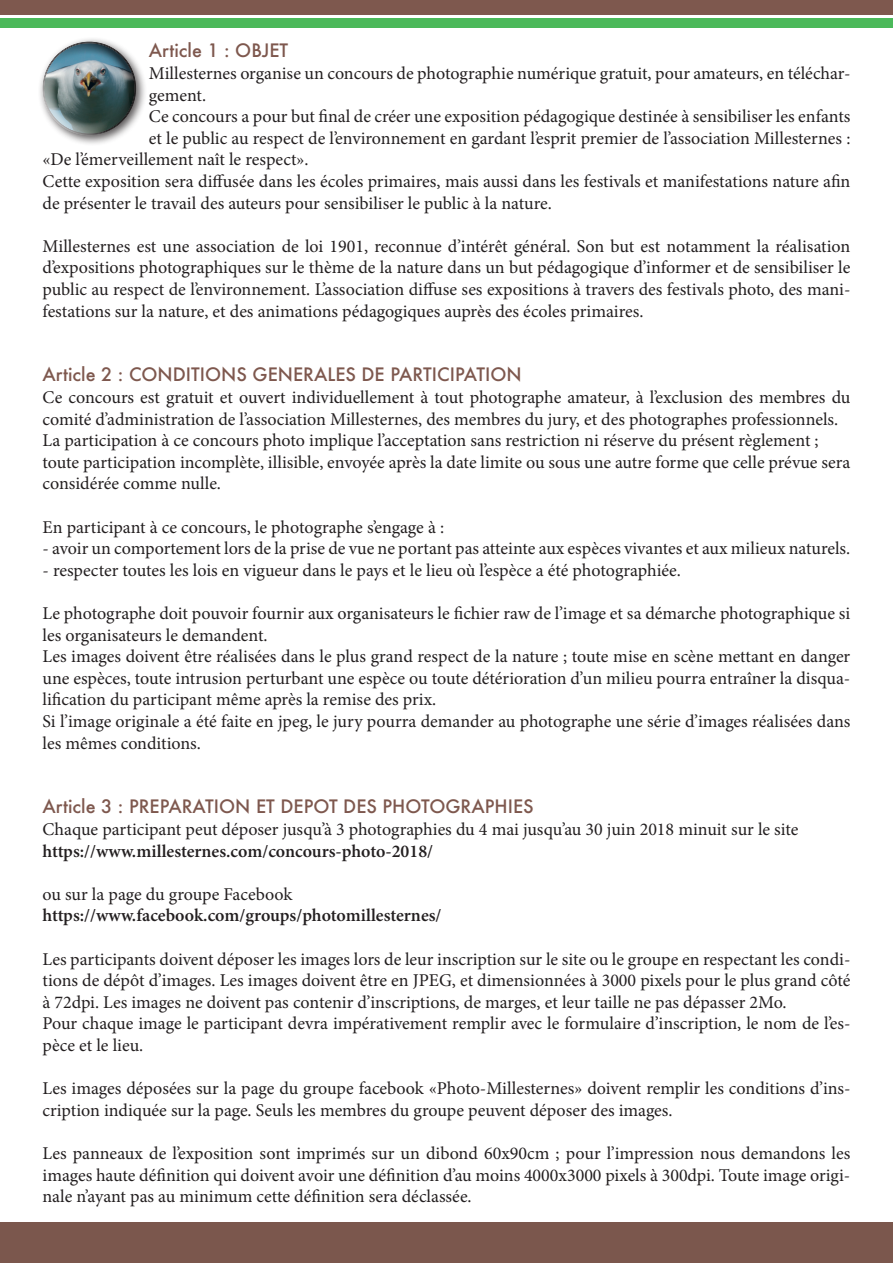
<style>
.page{position:relative;width:893px;height:1263px;background:#fff}
.page>*{position:absolute;margin:0;border:0;box-sizing:border-box;transform-origin:0 0}
.t1{font:18px/21.6px "Minion Pro";color:#231f20}
.t2{font:500 18px "Futura";color:#7e584e}
.t3{font:600 18px "Minion Pro";color:#231f20}
</style>
<div class="page">
<div style="left:0;top:0;width:893px;height:14px;background:#7e584e"></div>
<div style="left:0;top:19px;width:893px;height:9px;background:#4bb95a"></div>
<div style="left:0;top:1222px;width:893px;height:41px;background:#7b574d"></div>
<div style="left:37px;top:36px;width:110px;height:110px;background:#231f20;opacity:.75"></div>
<div style="left:41px;top:44px;width:85px;height:93px;background:#fff;opacity:.75"></div>
<div style="left:49px;top:41px;width:88px;height:94px;background:#231f20;opacity:.75"></div>
<p class="t2" style="left:149px;top:38px;width:141px">Article 1 : OBJET</p>
<p class="t1" style="left:149px;top:63px;width:703px">Millesternes organise un concours de photographie numérique gratuit, pour amateurs, en téléchar-</p>
<p class="t1" style="left:149px;top:84px;width:59px">gement.</p>
<p class="t1" style="left:149px;top:106px;width:703px">Ce concours a pour but final de créer une exposition pédagogique destinée à sensibiliser les enfants</p>
<p class="t1" style="left:149px;top:127px;width:703px">et le public au respect de l’environnement en gardant l’esprit premier de l’association Millesternes :</p>
<p class="t1" style="left:43px;top:149px;width:268px">«De l’émerveillement naît le respect».</p>
<p class="t1" style="left:43px;top:171px;width:809px">Cette exposition sera diffusée dans les écoles primaires, mais aussi dans les festivals et manifestations nature afin</p>
<p class="t1" style="left:43px;top:192px;width:511px">de présenter le travail des auteurs pour sensibiliser le public à la nature.</p>
<p class="t1" style="left:43px;top:235px;width:809px;text-align:justify">Millesternes est une association de loi 1901, reconnue d’intérêt général. Son but est notamment la réalisation d’expositions photographiques sur le thème de la nature dans un but pédagogique d’informer et de sensibiliser le public au respect de l’environnement. L’association diffuse ses expositions à travers des festivals photo, des mani&shy;festations sur la nature, et des animations pédagogiques auprès des écoles primaires.</p>
<p class="t2" style="left:43px;top:362px;width:481px">Article 2 : CONDITIONS GENERALES DE PARTICIPATION</p>
<p class="t1" style="left:43px;top:387px;width:809px">Ce concours est gratuit et ouvert individuellement à tout photographe amateur, à l’exclusion des membres du comité d’administration de l’association Millesternes, des membres du jury, et des photographes professionnels.<br>La participation à ce concours photo implique l’acceptation sans restriction ni réserve du présent règlement ; toute participation incomplète, illisible, envoyée après la date limite ou sous une autre forme que celle prévue sera considérée comme nulle.</p>
<p class="t1" style="left:43px;top:516px;width:403px">En participant à ce concours, le photographe s’engage à :</p>
<p class="t1" style="left:43px;top:538px;width:809px">- avoir un comportement lors de la prise de vue ne portant pas atteinte aux espèces vivantes et aux milieux naturels.</p>
<p class="t1" style="left:43px;top:559px;width:640px">- respecter toutes les lois en vigueur dans le pays et le lieu où l’espèce a été photographiée.</p>
<p class="t1" style="left:43px;top:603px;width:809px">Le photographe doit pouvoir fournir aux organisateurs le fichier raw de l’image et sa démarche photographique si les organisateurs le demandent.<br>Les images doivent être réalisées dans le plus grand respect de la nature ; toute mise en scène mettant en danger une espèces, toute intrusion perturbant une espèce ou toute détérioration d’un milieu pourra entraîner la disqua&shy;lification du participant même après la remise des prix.<br>Si l’image originale a été faite en jpeg, le jury pourra demander au photographe une série d’images réalisées dans les mêmes conditions.</p>
<p class="t2" style="left:43px;top:794px;width:493px">Article 3 : PREPARATION ET DEPOT DES PHOTOGRAPHIES</p>
<p class="t1" style="left:43px;top:819px;width:757px">Chaque participant peut déposer jusqu’à 3 photographies du 4 mai jusqu’au 30 juin 2018 minuit sur le site</p>
<p class="t3" style="left:43px;top:838px;width:392px">https://www.millesternes.com/concours-photo-2018/</p>
<p class="t1" style="left:43px;top:883px;width:251px">ou sur la page du groupe Facebook</p>
<p class="t3" style="left:43px;top:903px;width:401px">https://www.facebook.com/groups/photomillesternes/</p>
<p class="t1" style="left:43px;top:948px;width:809px">Les participants doivent déposer les images lors de leur inscription sur le site ou le groupe en respectant les condi&shy;tions de dépôt d’images. Les images doivent être en JPEG, et dimensionnées à 3000 pixels pour le plus grand côté à 72dpi. Les images ne doivent pas contenir d’inscriptions, de marges, et leur taille ne pas dépasser 2Mo.<br>Pour chaque image le participant devra impérativement remplir avec le formulaire d’inscription, le nom de l’es&shy;pèce et le lieu.</p>
<p class="t1" style="left:43px;top:1078px;width:809px">Les images déposées sur la page du groupe facebook «Photo-Millesternes» doivent remplir les conditions d’ins&shy;cription indiquée sur la page. Seuls les membres du groupe peuvent déposer des images.</p>
<p class="t1" style="left:43px;top:1143px;width:809px;text-align:justify">Les panneaux de l’exposition sont imprimés sur un dibond 60x90cm ; pour l’impression nous demandons les images haute définition qui doivent avoir une définition d’au moins 4000x3000 pixels à 300dpi. Toute image origi&shy;nale n’ayant pas au minimum cette définition sera déclassée.</p>
</div>
